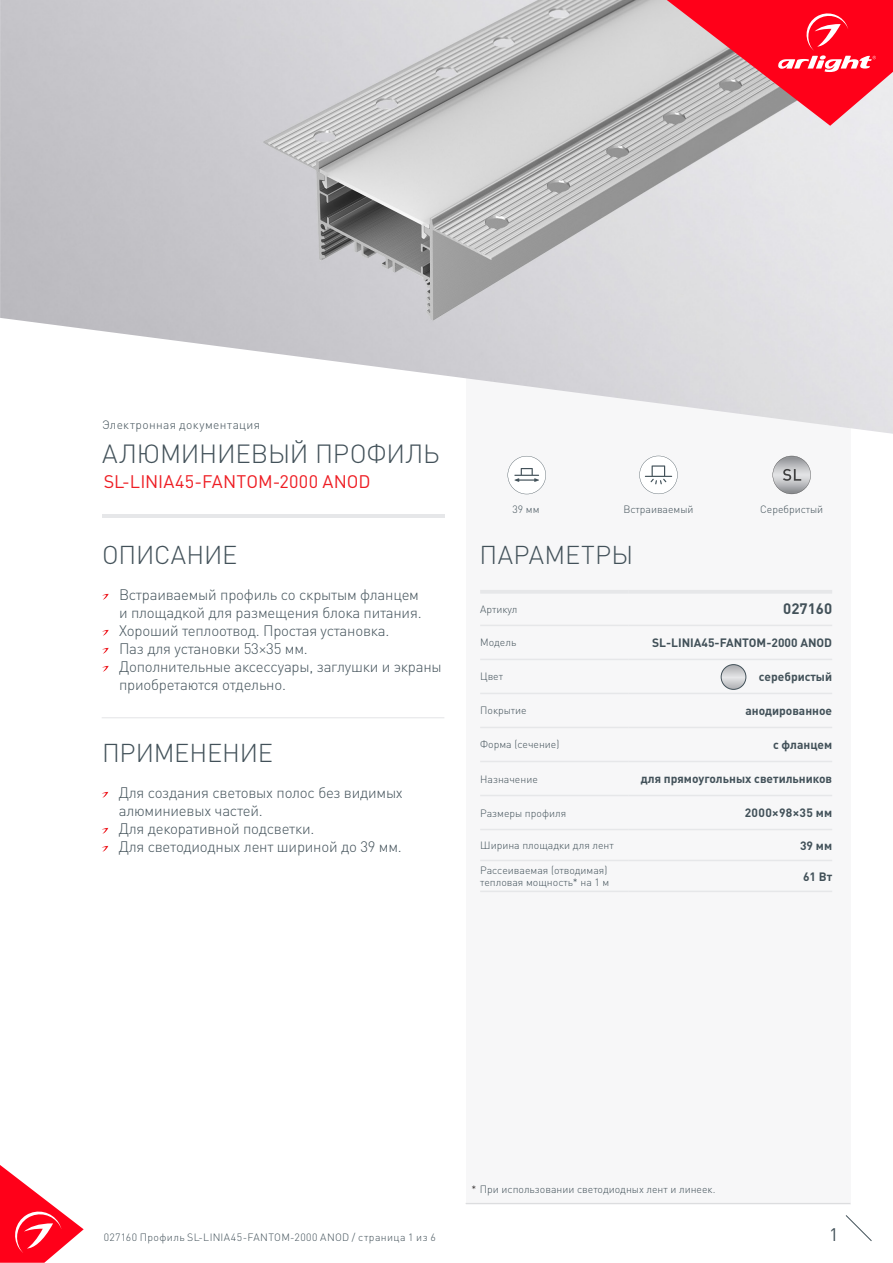
<style>
.page{position:relative;width:893px;height:1263px;background:#fff}
.page>*{position:absolute;margin:0;border:0;box-sizing:border-box;transform-origin:0 0}
.t1{font:300 25.95px "DIN Pro";letter-spacing:-.01em;color:#425159}
.t2{font:300 25.5px "DIN Pro";letter-spacing:-.005em;color:#425159}
.t3{font:300 25.5px "DIN Pro";letter-spacing:.015em;color:#425159}
.t4{font:18px "DIN Pro";letter-spacing:.01em;color:#ee1d23}
.t5{font:18px "DIN Pro";color:#425159}
.t6{font:300 15px/18px "DIN Pro";letter-spacing:-.015em;color:#425159}
.t7{font:700 15px "DIN Pro";color:#425159}
.t8{font:700 12px "DIN Pro";color:#425159}
.t9{font:300 12px "DIN Pro";letter-spacing:.03em;color:#425159}
.t10{font:700 12px "DIN Pro";letter-spacing:.025em;color:#425159}
.t11{font:300 10.5px/12.6px "DIN Pro";color:#425159}
.t12{font:300 10.5px "DIN Pro";letter-spacing:.04em;color:#425159}
.s1{color:#231f20}
</style>
<div class="page">
<svg style="left:0;top:1165px;width:84px;height:98px"></svg>
<svg style="left:845px;top:1215px;width:27px;height:26px"></svg>
<div style="left:466px;top:250px;width:384px;height:954px;background:#f7f7f8"></div>
<svg style="left:508px;top:456px;width:38px;height:38px"></svg>
<hr style="left:102px;top:514px;width:342px;height:3px;background:#e6e7e9">
<svg style="left:102px;top:594px;width:7px;height:6px"></svg>
<svg style="left:102px;top:630px;width:7px;height:6px"></svg>
<svg style="left:102px;top:648px;width:7px;height:6px"></svg>
<svg style="left:102px;top:666px;width:7px;height:6px"></svg>
<svg style="left:102px;top:792px;width:6px;height:6px"></svg>
<svg style="left:102px;top:828px;width:6px;height:6px"></svg>
<svg style="left:102px;top:846px;width:6px;height:6px"></svg>
<hr style="left:102px;top:717px;width:342px;height:1px;background:#e6e7e9">
<hr style="left:480px;top:590px;width:148px;height:4px;background:#e6e7e9">
<hr style="left:628px;top:590px;width:204px;height:4px;background:#e6e7e9">
<hr style="left:480px;top:625px;width:148px;height:1px;background:#e6e7e9">
<hr style="left:628px;top:625px;width:204px;height:1px;background:#e6e7e9">
<hr style="left:480px;top:659px;width:148px;height:1px;background:#e6e7e9">
<hr style="left:628px;top:659px;width:204px;height:1px;background:#e6e7e9">
<hr style="left:480px;top:693px;width:148px;height:1px;background:#e6e7e9">
<hr style="left:628px;top:693px;width:204px;height:1px;background:#e6e7e9">
<hr style="left:480px;top:727px;width:148px;height:1px;background:#e6e7e9">
<hr style="left:628px;top:727px;width:204px;height:1px;background:#e6e7e9">
<hr style="left:480px;top:761px;width:148px;height:1px;background:#e6e7e9">
<hr style="left:628px;top:761px;width:204px;height:1px;background:#e6e7e9">
<hr style="left:480px;top:795px;width:148px;height:1px;background:#e6e7e9">
<hr style="left:628px;top:795px;width:204px;height:1px;background:#e6e7e9">
<hr style="left:480px;top:829px;width:148px;height:1px;background:#e6e7e9">
<hr style="left:628px;top:829px;width:204px;height:1px;background:#e6e7e9">
<hr style="left:480px;top:860px;width:148px;height:1px;background:#e6e7e9">
<hr style="left:628px;top:860px;width:204px;height:1px;background:#e6e7e9">
<hr style="left:480px;top:891px;width:148px;height:1px;background:#e6e7e9">
<hr style="left:628px;top:891px;width:204px;height:1px;background:#e6e7e9">
<hr style="left:466px;top:1203px;width:384px;height:1px;background:#dcdddf">
<svg style="left:639px;top:456px;width:39px;height:38px"></svg>
<img style="left:0;top:0;width:893px;height:434px">
<svg style="left:667px;top:0;width:226px;height:126px;background:#e65b69"></svg>
<svg style="left:721px;top:665px;width:25px;height:24px"></svg>
<div style="left:721px;top:664px;width:25px;height:26px;border:1px solid #425159;border-radius:50%"></div>
<svg style="left:773px;top:456px;width:38px;height:38px"></svg>
<p class="t9" style="left:102px;top:417px;width:160px">Электронная документация</p>
<p class="t1" style="left:102px;top:436px;width:339px">АЛЮМИНИЕВЫЙ ПРОФИЛЬ</p>
<p class="t4" style="left:104px;top:470px;width:268px">SL-LINIA45-FANTOM-2000 ANOD</p>
<p class="t11" style="left:512px;top:502px;width:29px">39 мм</p>
<p class="t11" style="left:623px;top:502px;width:72px">Встраиваемый</p>
<p class="t11" style="left:760px;top:502px;width:65px">Серебристый</p>
<p class="t2" style="left:102px;top:537px;width:137px">ОПИСАНИЕ</p>
<p class="t3" style="left:479px;top:537px;width:155px">ПАРАМЕТРЫ</p>
<p class="t6" style="left:119px;top:584px;width:304px">Встраиваемый профиль со скрытым фланцем и площадкой для размещения блока питания.</p>
<p class="t6" style="left:119px;top:620px;width:272px">Хороший теплоотвод. Простая установка.</p>
<p class="t6" style="left:119px;top:638px;width:190px">Паз для установки 53×35 мм.</p>
<p class="t6" style="left:119px;top:656px;width:324px">Дополнительные аксессуары, заглушки и экраны приобретаются отдельно.</p>
<p class="t11" style="left:480px;top:602px;width:39px">Артикул</p>
<p class="t7" style="left:783px;top:599px;width:50px">027160</p>
<p class="t11" style="left:480px;top:636px;width:38px">Модель</p>
<p class="t8" style="left:652px;top:634px;width:182px">SL-LINIA45-FANTOM-2000 ANOD</p>
<p class="t11" style="left:480px;top:670px;width:24px">Цвет</p>
<p class="t8" style="left:759px;top:668px;width:75px">серебристый</p>
<p class="t11" style="left:480px;top:704px;width:48px">Покрытие</p>
<p class="t8" style="left:745px;top:702px;width:88px">анодированное</p>
<p class="t11" style="left:480px;top:738px;width:81px">Форма (сечение)</p>
<p class="t8" style="left:773px;top:736px;width:61px">с фланцем</p>
<p class="t11" style="left:480px;top:772px;width:59px">Назначение</p>
<p class="t8" style="left:641px;top:770px;width:193px">для прямоугольных светильников</p>
<p class="t11" style="left:480px;top:806px;width:87px">Размеры профиля</p>
<p class="t10" style="left:745px;top:805px;width:89px">2000×98×35 мм</p>
<p class="t11" style="left:480px;top:838px;width:135px">Ширина площадки для лент</p>
<p class="t8" style="left:800px;top:837px;width:34px">39 мм</p>
<p class="t11" style="left:480px;top:863px;width:131px">Рассеиваемая (отводимая) тепловая мощность* на 1 м</p>
<p class="t8" style="left:803px;top:868px;width:31px">61 Вт</p>
<p class="t2" style="left:102px;top:735px;width:172px">ПРИМЕНЕНИЕ</p>
<p class="t6" style="left:119px;top:782px;width:286px">Для создания световых полос без видимых алюминиевых частей.</p>
<p class="t6" style="left:119px;top:818px;width:197px">Для декоративной подсветки.</p>
<p class="t6" style="left:119px;top:836px;width:285px">Для светодиодных лент шириной до 39 мм.</p>
<p class="t11" style="left:471px;top:1183px;width:246px"><span class="s1">*</span> При использовании светодиодных лент и линеек.</p>
<p class="t12" style="left:104px;top:1230px;width:334px">027160 Профиль SL-LINIA45-FANTOM-2000 ANOD / страница 1 из 6</p>
<p class="t5" style="left:829px;top:1222px;width:11px">1</p>
</div>
